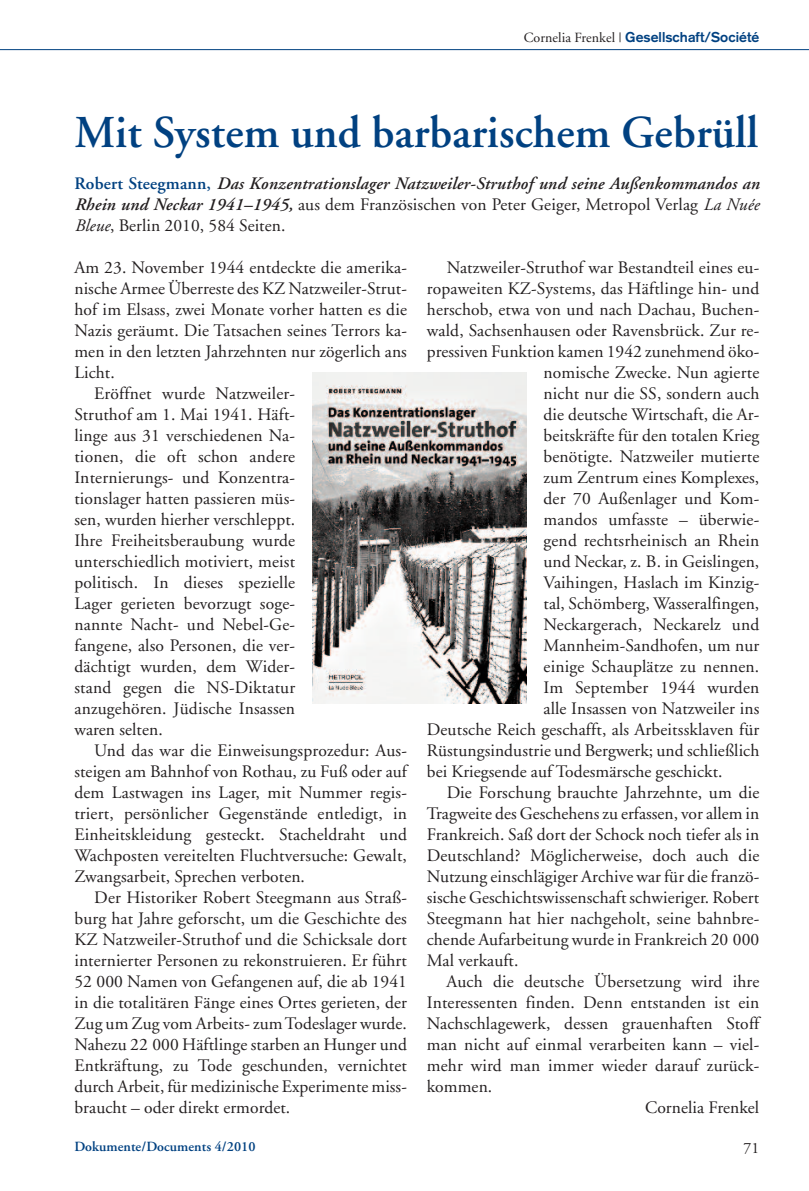
<style>
.page{position:relative;width:809px;height:1191px;background:#fff}
.page>*{position:absolute;margin:0;border:0;box-sizing:border-box;transform-origin:0 0}
.t1{font:600 45.5px "Adobe Garamond";letter-spacing:.005em;color:#014181}
.t2{font:17.5px "Adobe Garamond";letter-spacing:.01em;color:#231f20}
.t3{font:italic 600 17.5px/21px "Adobe Garamond";letter-spacing:.01em;color:#231f20;text-align:justify}
.t4{font:15.75px "Adobe Garamond";color:#231f20}
.t5{font:700 14px "Akzidenz Grotesk";letter-spacing:.005em;color:#014181}
.t6{font:600 14px "Adobe Garamond";letter-spacing:.005em;color:#014181}
.s1{font-family:"Adobe Garamond";font-weight:400;color:#231f20}
.s2{font-style:normal;color:#014181}
.s3{font-weight:400;font-style:normal}
.s4{font-weight:400}
</style>
<div class="page">
<hr style="left:0;top:49px;width:809px;height:1px;background:#014181">
<img style="left:313px;top:372px;width:213px;height:331px">
<p class="t5" style="left:524px;top:32px;width:237px"><span class="s1">Cornelia Frenkel |</span> Gesellschaft/Société</p>
<h1 class="t1" style="left:74px;top:114px;width:685px">Mit System und barbarischem Gebrüll</h1>
<p class="t3" style="left:74px;top:174px;width:686px"><span class="s2">Robert Steegmann,</span> Das Konzentrationslager Natzweiler-Struthof und seine Außenkommandos an Rhein und Neckar 1941–1945, <span class="s3">aus dem Französischen von Peter Geiger, Metropol Verlag</span> <span class="s4">La Nuée Bleue</span><span class="s3">, Berlin 2010, 584 Seiten.</span></p>
<p class="t2" style="left:74px;top:260px;width:334px">Am 23. November 1944 entdeckte die amerika-</p>
<p class="t2" style="left:74px;top:281px;width:334px">nische Armee Überreste des KZ Natzweiler-Strut-</p>
<p class="t2" style="left:74px;top:302px;width:334px">hof im Elsass, zwei Monate vorher hatten es die</p>
<p class="t2" style="left:74px;top:323px;width:334px">Nazis geräumt. Die Tatsachen seines Terrors ka-</p>
<p class="t2" style="left:74px;top:344px;width:334px">men in den letzten Jahrzehnten nur zögerlich ans</p>
<p class="t2" style="left:74px;top:365px;width:42px">Licht.</p>
<p class="t2" style="left:94px;top:386px;width:202px">Eröffnet wurde Natzweiler-</p>
<p class="t2" style="left:74px;top:407px;width:222px">Struthof am 1. Mai 1941. Häft-</p>
<p class="t2" style="left:74px;top:428px;width:222px">linge aus 31 verschiedenen Na-</p>
<p class="t2" style="left:74px;top:449px;width:222px">tionen, die oft schon andere</p>
<p class="t2" style="left:74px;top:470px;width:222px">Internierungs- und Konzentra-</p>
<p class="t2" style="left:74px;top:491px;width:222px">tionslager hatten passieren müs-</p>
<p class="t2" style="left:74px;top:512px;width:222px">sen, wurden hierher verschleppt.</p>
<p class="t2" style="left:74px;top:533px;width:222px">Ihre Freiheitsberaubung wurde</p>
<p class="t2" style="left:74px;top:554px;width:222px">unterschiedlich motiviert, meist</p>
<p class="t2" style="left:74px;top:575px;width:222px">politisch. In dieses spezielle</p>
<p class="t2" style="left:74px;top:596px;width:222px">Lager gerieten bevorzugt soge-</p>
<p class="t2" style="left:74px;top:617px;width:222px">nannte Nacht- und Nebel-Ge-</p>
<p class="t2" style="left:74px;top:638px;width:222px">fangene, also Personen, die ver-</p>
<p class="t2" style="left:74px;top:659px;width:222px">dächtigt wurden, dem Wider-</p>
<p class="t2" style="left:74px;top:680px;width:222px">stand gegen die NS-Diktatur</p>
<p class="t2" style="left:74px;top:701px;width:222px">anzugehören. Jüdische Insassen</p>
<p class="t2" style="left:74px;top:722px;width:90px">waren selten.</p>
<p class="t2" style="left:94px;top:743px;width:314px">Und das war die Einweisungsprozedur: Aus-</p>
<p class="t2" style="left:74px;top:764px;width:334px">steigen am Bahnhof von Rothau, zu Fuß oder auf</p>
<p class="t2" style="left:74px;top:785px;width:334px">dem Lastwagen ins Lager, mit Nummer regis-</p>
<p class="t2" style="left:74px;top:806px;width:334px">triert, persönlicher Gegenstände entledigt, in</p>
<p class="t2" style="left:74px;top:827px;width:334px">Einheitskleidung gesteckt. Stacheldraht und</p>
<p class="t2" style="left:74px;top:848px;width:334px">Wachposten vereitelten Fluchtversuche: Gewalt,</p>
<p class="t2" style="left:74px;top:869px;width:232px">Zwangsarbeit, Sprechen verboten.</p>
<p class="t2" style="left:94px;top:890px;width:314px">Der Historiker Robert Steegmann aus Straß-</p>
<p class="t2" style="left:74px;top:911px;width:334px">burg hat Jahre geforscht, um die Geschichte des</p>
<p class="t2" style="left:74px;top:932px;width:334px">KZ Natzweiler-Struthof und die Schicksale dort</p>
<p class="t2" style="left:74px;top:953px;width:334px">internierter Personen zu rekonstruieren. Er führt</p>
<p class="t2" style="left:74px;top:974px;width:334px">52 000 Namen von Gefangenen auf, die ab 1941</p>
<p class="t2" style="left:74px;top:995px;width:334px">in die totalitären Fänge eines Ortes gerieten, der</p>
<p class="t2" style="left:74px;top:1016px;width:334px">Zug um Zug vom Arbeits- zumTodeslager wurde.</p>
<p class="t2" style="left:74px;top:1037px;width:334px">Nahezu 22 000 Häftlinge starben an Hunger und</p>
<p class="t2" style="left:74px;top:1058px;width:334px">Entkräftung, zu Tode geschunden, vernichtet</p>
<p class="t2" style="left:74px;top:1079px;width:334px">durch Arbeit, für medizinische Experimente miss-</p>
<p class="t2" style="left:74px;top:1100px;width:217px">braucht – oder direkt ermordet.</p>
<p class="t2" style="left:446px;top:260px;width:314px">Natzweiler-Struthof war Bestandteil eines eu-</p>
<p class="t2" style="left:427px;top:281px;width:334px">ropaweiten KZ-Systems, das Häftlinge hin- und</p>
<p class="t2" style="left:427px;top:302px;width:334px">herschob, etwa von und nach Dachau, Buchen-</p>
<p class="t2" style="left:427px;top:323px;width:334px">wald, Sachsenhausen oder Ravensbrück. Zur re-</p>
<p class="t2" style="left:427px;top:344px;width:334px">pressiven Funktion kamen 1942 zunehmend öko-</p>
<p class="t2" style="left:543px;top:365px;width:217px">nomische Zwecke. Nun agierte</p>
<p class="t2" style="left:543px;top:386px;width:217px">nicht nur die SS, sondern auch</p>
<p class="t2" style="left:543px;top:407px;width:217px">die deutsche Wirtschaft, die Ar-</p>
<p class="t2" style="left:543px;top:428px;width:217px">beitskräfte für den totalen Krieg</p>
<p class="t2" style="left:543px;top:449px;width:217px">benötigte. Natzweiler mutierte</p>
<p class="t2" style="left:543px;top:470px;width:217px">zum Zentrum eines Komplexes,</p>
<p class="t2" style="left:543px;top:491px;width:217px">der 70 Außenlager und Kom-</p>
<p class="t2" style="left:543px;top:512px;width:217px">mandos umfasste – überwie-</p>
<p class="t2" style="left:543px;top:533px;width:217px">gend rechtsrheinisch an Rhein</p>
<p class="t2" style="left:543px;top:554px;width:217px">und Neckar, z. B. in Geislingen,</p>
<p class="t2" style="left:543px;top:575px;width:217px">Vaihingen, Haslach im Kinzig-</p>
<p class="t2" style="left:543px;top:596px;width:217px">tal, Schömberg, Wasseralfingen,</p>
<p class="t2" style="left:543px;top:617px;width:217px">Neckargerach, Neckarelz und</p>
<p class="t2" style="left:543px;top:638px;width:217px">Mannheim-Sandhofen, um nur</p>
<p class="t2" style="left:543px;top:659px;width:217px">einige Schauplätze zu nennen.</p>
<p class="t2" style="left:543px;top:680px;width:217px">Im September 1944 wurden</p>
<p class="t2" style="left:543px;top:701px;width:217px">alle Insassen von Natzweiler ins</p>
<p class="t2" style="left:427px;top:722px;width:334px">Deutsche Reich geschafft, als Arbeitssklaven für</p>
<p class="t2" style="left:427px;top:743px;width:334px">Rüstungsindustrie und Bergwerk; und schließlich</p>
<p class="t2" style="left:427px;top:764px;width:297px">bei Kriegsende auf Todesmärsche geschickt.</p>
<p class="t2" style="left:446px;top:785px;width:314px">Die Forschung brauchte Jahrzehnte, um die</p>
<p class="t2" style="left:427px;top:806px;width:334px">Tragweite des Geschehens zu erfassen, vor allem in</p>
<p class="t2" style="left:427px;top:827px;width:334px">Frankreich. Saß dort der Schock noch tiefer als in</p>
<p class="t2" style="left:427px;top:848px;width:334px">Deutschland? Möglicherweise, doch auch die</p>
<p class="t2" style="left:427px;top:869px;width:334px">Nutzung einschlägiger Archive war für die franzö-</p>
<p class="t2" style="left:427px;top:890px;width:334px">sische Geschichtswissenschaft schwieriger. Robert</p>
<p class="t2" style="left:427px;top:911px;width:334px">Steegmann hat hier nachgeholt, seine bahnbre-</p>
<p class="t2" style="left:427px;top:932px;width:334px">chende Aufarbeitung wurde in Frankreich 20 000</p>
<p class="t2" style="left:427px;top:953px;width:93px">Mal verkauft.</p>
<p class="t2" style="left:446px;top:974px;width:314px">Auch die deutsche Übersetzung wird ihre</p>
<p class="t2" style="left:427px;top:995px;width:334px">Interessenten finden. Denn entstanden ist ein</p>
<p class="t2" style="left:427px;top:1016px;width:334px">Nachschlagewerk, dessen grauenhaften Stoff</p>
<p class="t2" style="left:427px;top:1037px;width:334px">man nicht auf einmal verarbeiten kann – viel-</p>
<p class="t2" style="left:427px;top:1058px;width:334px">mehr wird man immer wieder darauf zurück-</p>
<p class="t2" style="left:427px;top:1079px;width:67px">kommen.</p>
<p class="t2" style="left:645px;top:1100px;width:116px">Cornelia Frenkel</p>
<p class="t6" style="left:74px;top:1140px;width:183px">Dokumente/Documents 4/2010</p>
<p class="t4" style="left:743px;top:1141px;width:17px">71</p>
</div>
